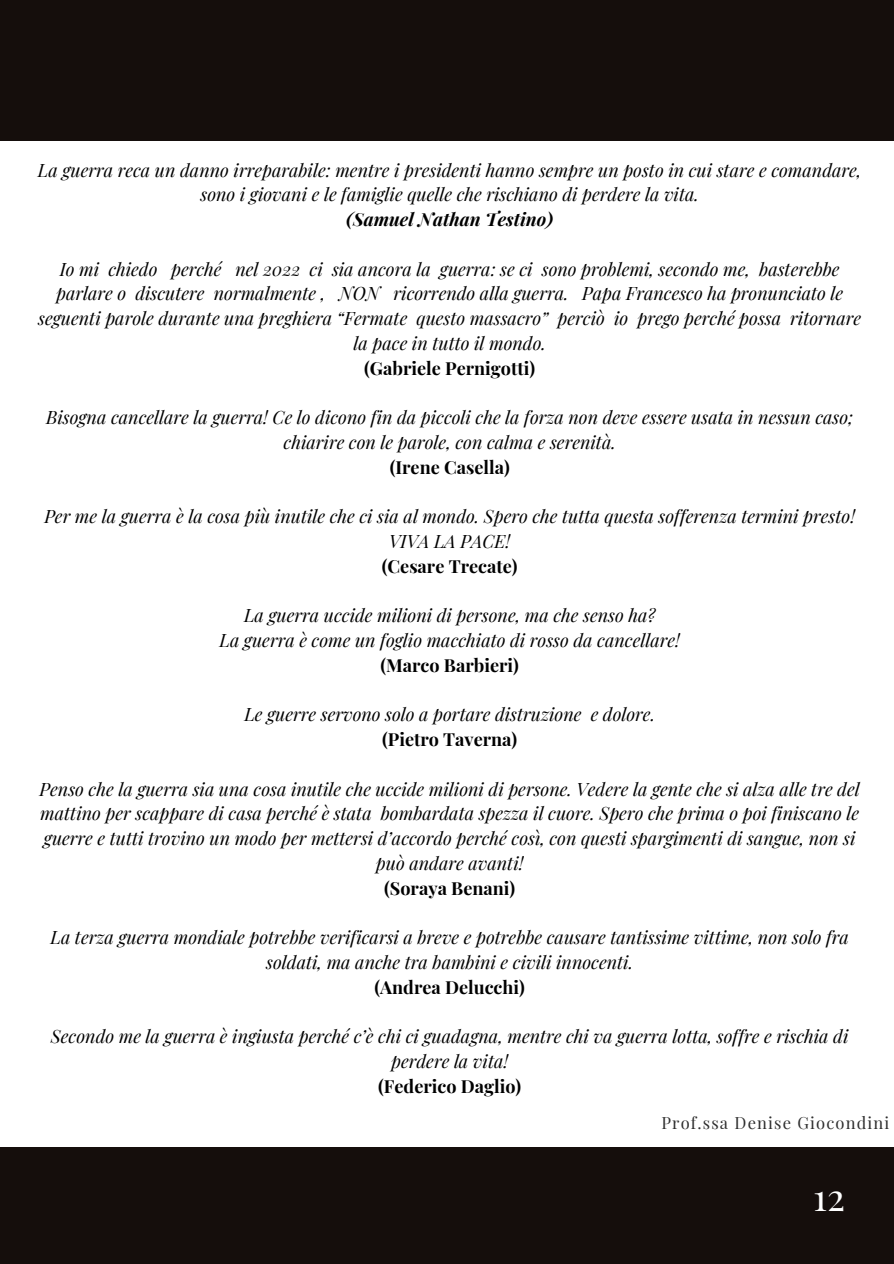
<style>
.page{position:relative;width:894px;height:1264px;background:#fff}
.page>*{position:absolute;margin:0;border:0;box-sizing:border-box;transform-origin:0 0}
.t1{font:37.5px "Playfair Display";color:#fff}
.t2{font:italic 18px/24.8px "Playfair Display";color:#000;text-align:center}
.t3{font:700 18px "Playfair Display";color:#000}
.t4{font:italic 700 18px "Playfair Display";color:#000}
.t5{font:16.5px "Playfair Display";letter-spacing:.07em;color:#2e2e2e}
</style>
<div class="page">
<div style="left:0;top:1147px;width:893px;height:116px;background:#150e0c"></div>
<div style="left:0;top:0;width:893px;height:140px;background:#150e0c"></div>
<p class="t2" style="left:38px;top:157px;width:824px">La guerra reca un danno irreparabile: mentre i presidenti hanno sempre un posto in cui stare e comandare, sono i giovani e le famiglie quelle che rischiano di perdere la vita.</p>
<p class="t4" style="left:346px;top:207px;width:209px">(Samuel Nathan Testino)</p>
<p class="t2" style="left:38px;top:256px;width:824px">Io mi chiedo perché nel 2022 ci sia ancora la guerra: se ci sono problemi, secondo me, basterebbe parlare o discutere normalmente , NON ricorrendo alla guerra. Papa Francesco ha pronunciato le seguenti parole durante una preghiera “Fermate questo massacro” perciò io prego perché possa ritornare la pace in tutto il mondo.</p>
<p class="t3" style="left:364px;top:355px;width:172px">(Gabriele Pernigotti)</p>
<p class="t2" style="left:46px;top:404px;width:808px">Bisogna cancellare la guerra! Ce lo dicono fin da piccoli che la forza non deve essere usata in nessun caso; chiarire con le parole, con calma e serenità.</p>
<p class="t3" style="left:389px;top:454px;width:121px">(Irene Casella)</p>
<p class="t2" style="left:44px;top:503px;width:812px">Per me la guerra è la cosa più inutile che ci sia al mondo. Spero che tutta questa sofferenza termini presto!<br>VIVA LA PACE!</p>
<p class="t3" style="left:382px;top:553px;width:137px">(Cesare Trecate)</p>
<p class="t2" style="left:219px;top:602px;width:462px">La guerra uccide milioni di persone, ma che senso ha?<br>La guerra è come un foglio macchiato di rosso da cancellare!</p>
<p class="t3" style="left:380px;top:652px;width:140px">(Marco Barbieri)</p>
<p class="t2" style="left:244px;top:701px;width:412px">Le guerre servono solo a portare distruzione e dolore.</p>
<p class="t3" style="left:382px;top:726px;width:137px">(Pietro Taverna)</p>
<p class="t2" style="left:40px;top:775px;width:821px">Penso che la guerra sia una cosa inutile che uccide milioni di persone. Vedere la gente che si alza alle tre del mattino per scappare di casa perché è stata bombardata spezza il cuore. Spero che prima o poi finiscano le guerre e tutti trovino un modo per mettersi d’accordo perché così, con questi spargimenti di sangue, non si può andare avanti!</p>
<p class="t3" style="left:384px;top:875px;width:132px">(Soraya Benani)</p>
<p class="t2" style="left:50px;top:924px;width:799px">La terza guerra mondiale potrebbe verificarsi a breve e potrebbe causare tantissime vittime, non solo fra soldati, ma anche tra bambini e civili innocenti.</p>
<p class="t3" style="left:374px;top:974px;width:152px">(Andrea Delucchi)</p>
<p class="t2" style="left:51px;top:1023px;width:798px">Secondo me la guerra è ingiusta perché c’è chi ci guadagna, mentre chi va guerra lotta, soffre e rischia di perdere la vita!</p>
<p class="t3" style="left:378px;top:1073px;width:145px">(Federico Daglio)</p>
<p class="t5" style="left:661px;top:1111px;width:229px">Prof.ssa Denise Giocondini</p>
<h1 class="t1" style="left:813px;top:1170px;width:33px">12</h1>
</div>
